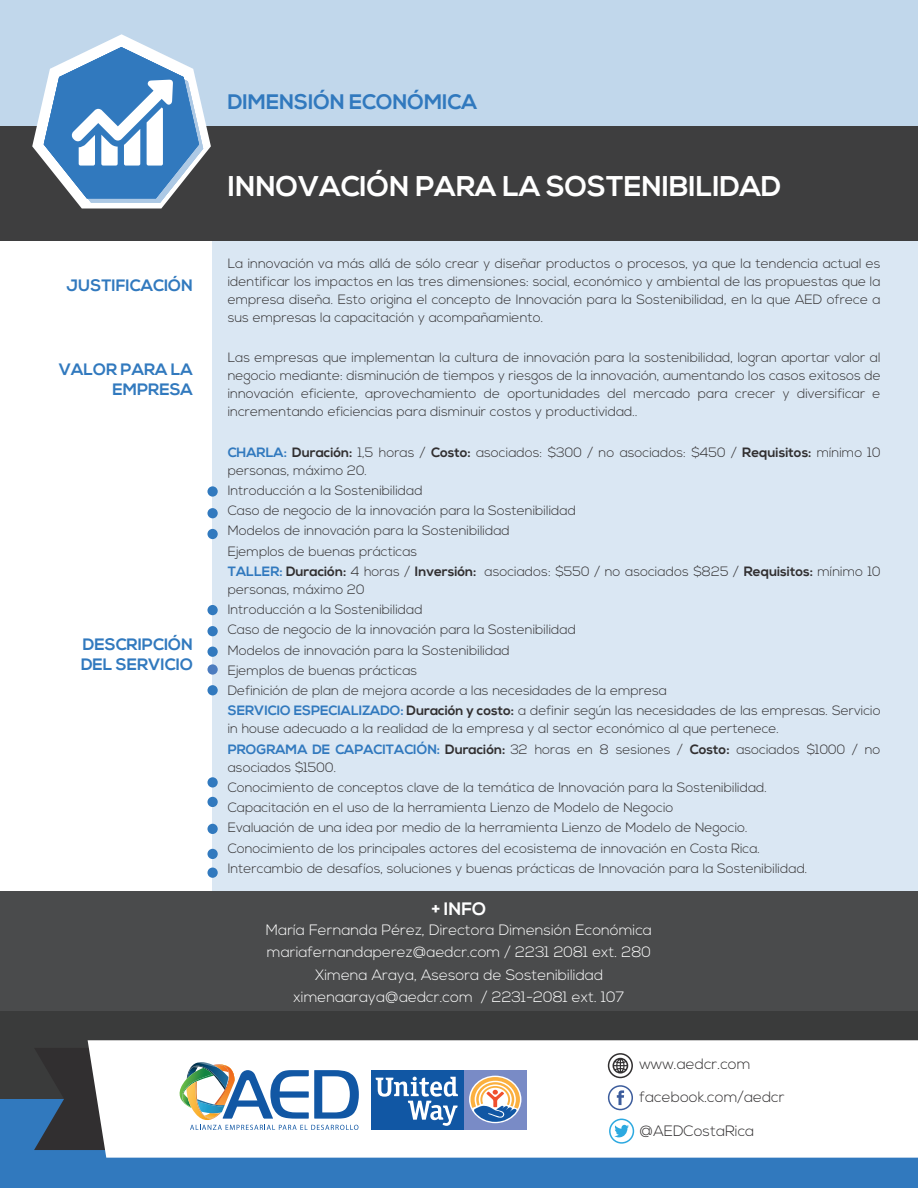
<style>
.page{position:relative;width:918px;height:1188px;background:#fff}
.page>*{position:absolute;margin:0;border:0;box-sizing:border-box;transform-origin:0 0}
.t1{font:700 28.5px "Nexa";color:#fff}
.t2{font:700 21px "Nexa";color:#3179be}
.t3{font:700 18px "Nexa";color:#fff}
.t4{font:700 16.5px/19.5px "Nexa";color:#3179be}
.t5{font:300 15px/22.5px "Nexa";color:#fff;text-align:center}
.t6{font:300 15px "Nexa";color:#312f30}
.t7{font:300 13.5px/20.2px "Nexa";color:#312f30}
.s1{font-weight:700;color:#3179be}
.s2{font-weight:700}
</style>
<div class="page">
<div style="left:213px;top:213px;width:705px;height:965px;background:#dae7f3"></div>
<div style="left:0;top:0;width:918px;height:198px;background:#c1d7eb"></div>
<div style="left:0;top:891px;width:918px;height:297px;background:#4a4b4c"></div>
<div style="left:0;top:1012px;width:918px;height:176px;background:#3a3b3b"></div>
<div style="left:0;top:1099px;width:918px;height:89px;background:#3179be"></div>
<div style="left:0;top:126px;width:918px;height:115px;background:#3e3e3f"></div>
<svg style="left:34px;top:1048px;width:54px;height:102px"></svg>
<div style="left:88px;top:1040px;width:830px;height:118px;background:#fff"></div>
<div style="left:207px;top:486px;width:11px;height:11px;background:#3179be;border-radius:50%"></div>
<div style="left:207px;top:508px;width:11px;height:10px;background:#3179be;border-radius:50%"></div>
<div style="left:207px;top:529px;width:11px;height:10px;background:#3179be;border-radius:50%"></div>
<div style="left:207px;top:605px;width:11px;height:10px;background:#3179be;border-radius:50%"></div>
<div style="left:207px;top:824px;width:11px;height:10px;background:#3179be;border-radius:50%"></div>
<div style="left:207px;top:685px;width:11px;height:10px;background:#3179be;border-radius:50%"></div>
<div style="left:207px;top:849px;width:11px;height:10px;background:#3179be;border-radius:50%"></div>
<div style="left:207px;top:868px;width:11px;height:10px;background:#3179be;border-radius:50%"></div>
<div style="left:207px;top:777px;width:11px;height:11px;background:#3179be;border-radius:50%"></div>
<div style="left:207px;top:797px;width:11px;height:10px;background:#3179be;border-radius:50%"></div>
<div style="left:207px;top:626px;width:11px;height:10px;background:#3179be;border-radius:50%"></div>
<div style="left:207px;top:647px;width:11px;height:10px;background:#3179be;border-radius:50%"></div>
<div style="left:207px;top:664px;width:11px;height:11px;background:#4c7cbf;border-radius:50%"></div>
<svg style="left:609px;top:1119px;width:25px;height:25px"></svg>
<svg style="left:608px;top:1085px;width:25px;height:25px"></svg>
<svg style="left:608px;top:1053px;width:25px;height:25px"></svg>
<img style="left:188px;top:1062px;width:41px;height:2px">
<svg style="left:176px;top:1064px;width:188px;height:66px;background:#b2c5d3"></svg>
<div style="left:370px;top:1069px;width:158px;height:62px;background:#fff"></div>
<div style="left:464px;top:1070px;width:63px;height:60px;background:#798bc6"></div>
<svg style="left:471px;top:1077px;width:49px;height:47px"></svg>
<div style="left:371px;top:1070px;width:93px;height:60px;background:#1157a4"></div>
<svg style="left:376px;top:1077px;width:82px;height:49px"></svg>
<svg style="left:32px;top:34px;width:179px;height:174px"></svg>
<p class="t4" style="left:67px;top:276px;width:128px">JUSTIFICACIÓN</p>
<p class="t4" style="left:59px;top:360px;width:136px;text-align:right">VALOR PARA LA<br>EMPRESA</p>
<p class="t4" style="left:81px;top:635px;width:113px">DESCRIPCIÓN<br>DEL SERVICIO</p>
<h2 class="t2" style="left:228px;top:90px;width:251px">DIMENSIÓN ECONÓMICA</h2>
<h1 class="t1" style="left:228px;top:170px;width:555px">INNOVACIÓN PARA LA SOSTENIBILIDAD</h1>
<p class="t7" style="left:228px;top:255px;width:654px;line-height:18px;text-align:justify">La innovación va más allá de sólo crear y diseñar productos o procesos, ya que la tendencia actual es identificar los impactos en las tres dimensiones: social, económico y ambiental de las propuestas que la empresa diseña. Esto origina el concepto de Innovación para la Sostenibilidad, en la que AED ofrece a sus empresas la capacitación y acompañamiento.</p>
<p class="t7" style="left:228px;top:349px;width:655px;line-height:18px;text-align:justify">Las empresas que implementan la cultura de innovación para la sostenibilidad, logran aportar valor al negocio mediante: disminución de tiempos y riesgos de la innovación, aumentando los casos exitosos de innovación eficiente, aprovechamiento de oportunidades del mercado para crecer y diversificar e incrementando eficiencias para disminuir costos y productividad..</p>
<p class="t7" style="left:228px;top:444px;width:654px;line-height:18px"><span class="s1">CHARLA:</span> <span class="s2">Duración:</span> 1,5 horas / <span class="s2">Costo:</span> asociados: $300 / no asociados: $450 / <span class="s2">Requisitos:</span> mínimo 10 personas, máximo 20.</p>
<p class="t7" style="left:228px;top:481px;width:654px">Introducción a la Sostenibilidad<br>Caso de negocio de la innovación para la Sostenibilidad<br>Modelos de innovación para la Sostenibilidad<br>Ejemplos de buenas prácticas<br><span class="s1">TALLER:</span> <span class="s2">Duración:</span> 4 horas / <span class="s2">Inversión:</span> asociados: $550 / no asociados $825 / <span class="s2">Requisitos:</span> mínimo 10</p>
<p class="t7" style="left:228px;top:580px;width:654px">personas, máximo 20<br>Introducción a la Sostenibilidad<br>Caso de negocio de la innovación para la Sostenibilidad<br>Modelos de innovación para la Sostenibilidad<br>Ejemplos de buenas prácticas<br>Definición de plan de mejora acorde a las necesidades de la empresa<br><span class="s1">SERVICIO ESPECIALIZADO:</span> <span class="s2">Duración y costo:</span> a definir según las necesidades de las empresas. Servicio</p>
<p class="t7" style="left:228px;top:719px;width:654px">in house adecuado a la realidad de la empresa y al sector económico al que pertenece.<br><span class="s1">PROGRAMA DE CAPACITACIÓN:</span> <span class="s2">Duración:</span> 32 horas en 8 sesiones / <span class="s2">Costo:</span> asociados $1000 / no</p>
<p class="t7" style="left:228px;top:757px;width:581px">asociados $1500.<br>Conocimiento de conceptos clave de la temática de Innovación para la Sostenibilidad.<br>Capacitación en el uso de la herramienta Lienzo de Modelo de Negocio<br>Evaluación de una idea por medio de la herramienta Lienzo de Modelo de Negocio.<br>Conocimiento de los principales actores del ecosistema de innovación en Costa Rica.<br>Intercambio de desafíos, soluciones y buenas prácticas de Innovación para la Sostenibilidad.</p>
<h3 class="t3" style="left:432px;top:898px;width:56px">+ INFO</h3>
<p class="t5" style="left:266px;top:919px;width:388px">María Fernanda Pérez, Directora Dimensión Económica mariafernandaperez@aedcr.com / 2231 2081 ext. 280<br>Ximena Araya, Asesora de Sostenibilidad ximenaaraya@aedcr.com / 2231-2081 ext. 107</p>
<p class="t6" style="left:640px;top:1055px;width:113px">www.aedcr.com</p>
<p class="t6" style="left:640px;top:1088px;width:147px">facebook.com/aedcr</p>
<p class="t6" style="left:640px;top:1122px;width:116px">@AEDCostaRica</p>
</div>
